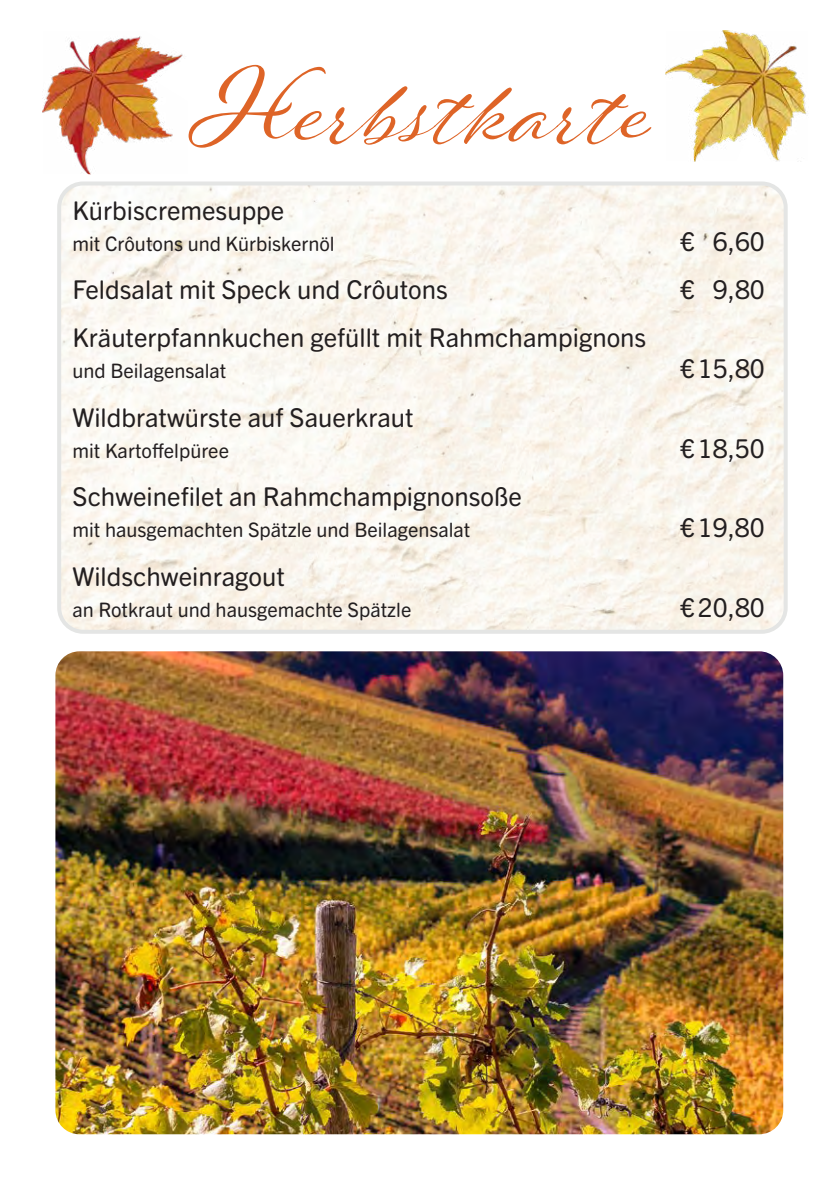
<style>
.page{position:relative;width:840px;height:1191px;background:#fff}
.page>*{position:absolute;margin:0;border:0;box-sizing:border-box;transform-origin:0 0}
.t1{font:100px "Renata";color:#de6427}
.t2{font:26px "Trade Gothic Next SR Pro";color:#231f20}
.t3{font:20px "Trade Gothic Next SR Pro";color:#231f20}
</style>
<div class="page">
<img style="left:55px;top:651px;width:727px;height:483px">
<img style="left:62px;top:186px;width:720px;height:443px">
<div style="left:57px;top:181px;width:730px;height:453px;border:4px solid #e4e5e4;border-radius:24px"></div>
<img style="left:42px;top:36px;width:141px;height:138px">
<img style="left:665px;top:30px;width:143px;height:132px">
<h1 class="t1" style="left:192px;top:45px;width:466px">Herbstkarte</h1>
<p class="t2" style="left:72px;top:192px;width:213px">Kürbiscremesuppe</p>
<p class="t3" style="left:72px;top:229px;width:264px">mit Crôutons und Kürbiskernöl</p>
<p class="t2" style="left:679px;top:223px;width:87px">€ 6,60</p>
<p class="t2" style="left:72px;top:271px;width:377px">Feldsalat mit Speck und Crôutons</p>
<p class="t2" style="left:679px;top:271px;width:87px">€ 9,80</p>
<p class="t2" style="left:72px;top:320px;width:575px">Kräuterpfannkuchen gefüllt mit Rahmchampignons</p>
<p class="t3" style="left:72px;top:357px;width:155px">und Beilagensalat</p>
<p class="t2" style="left:679px;top:351px;width:87px">€15,80</p>
<p class="t2" style="left:72px;top:399px;width:342px">Wildbratwürste auf Sauerkraut</p>
<p class="t3" style="left:72px;top:437px;width:158px">mit Kartoffelpüree</p>
<p class="t2" style="left:679px;top:430px;width:87px">€18,50</p>
<p class="t2" style="left:72px;top:478px;width:451px">Schweinefilet an Rahmchampignonsoße</p>
<p class="t3" style="left:72px;top:516px;width:399px">mit hausgemachten Spätzle und Beilagensalat</p>
<p class="t2" style="left:679px;top:510px;width:87px">€19,80</p>
<p class="t2" style="left:72px;top:558px;width:214px">Wildschweinragout</p>
<p class="t3" style="left:72px;top:595px;width:340px">an Rotkraut und hausgemachte Spätzle</p>
<p class="t2" style="left:679px;top:589px;width:87px">€20,80</p>
</div>
